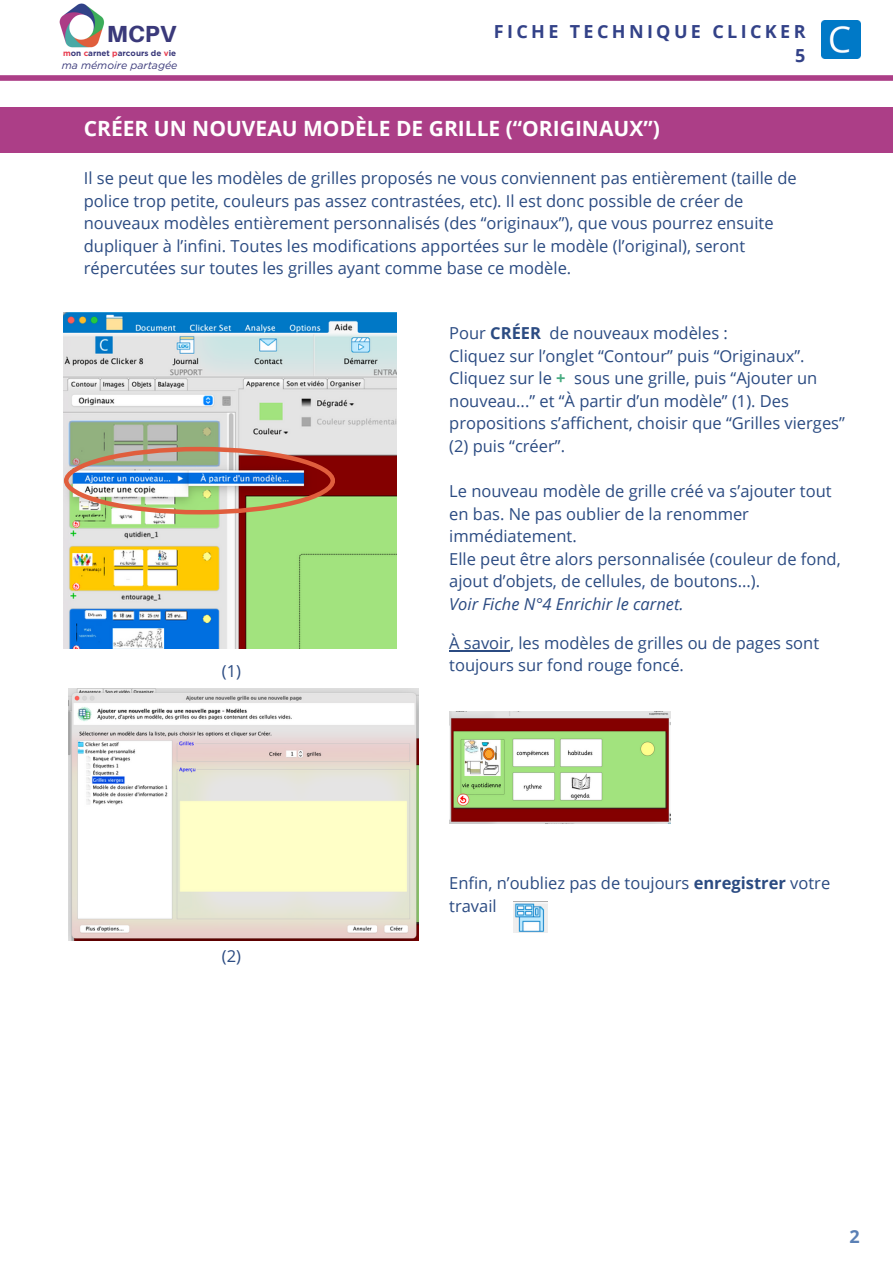
<style>
.page{position:relative;width:893px;height:1264px;background:#fff}
.page>*{position:absolute;margin:0;border:0;box-sizing:border-box;transform-origin:0 0}
.t1{font:800 23.25px "Aileron";color:#3a397a}
.t2{font:700 21px "Open Sans";color:#fff}
.t3{font:700 18px/24.8px "Open Sans";letter-spacing:.185em;color:#334288;text-align:right}
.t4{font:700 18px "Open Sans";color:#5a80b5}
.t5{font:16.5px/22.5px "Open Sans";color:#2b4b82}
.t6{font:italic 16.5px "Open Sans";color:#2b4b82}
.t7{font:italic 10.5px "Gotham";color:#3a397a}
.t8{font:700 8.1px "Gotham";color:#3a397a}
.s1{color:#e83c4f}
.s2{font-weight:700}
.s3{font-weight:700;color:#47ab80}
</style>
<div class="page">
<div style="left:0;top:75px;width:892px;height:6px;background:#ac3e87"></div>
<div style="left:0;top:108px;width:892px;height:45px;background:#ac3e87"></div>
<img style="left:64px;top:313px;width:332px;height:336px">
<svg style="left:64px;top:447px;width:271px;height:67px"></svg>
<img style="left:68px;top:688px;width:350px;height:252px">
<hr style="left:449px;top:650px;width:61px;height:1px;background:#2b4b82">
<img style="left:449px;top:711px;width:222px;height:112px">
<img style="left:513px;top:901px;width:34px;height:31px">
<img style="left:59px;top:4px;width:45px;height:43px">
<img style="left:821px;top:20px;width:39px;height:39px">
<h1 class="t1" style="left:107px;top:19px;width:71px">MCPV</h1>
<p class="t7" style="left:62px;top:59px;width:117px">ma mémoire partagée</p>
<p class="t8" style="left:63px;top:48px;width:114px"><span class="s1">m</span>on <span class="s1">c</span>arnet <span class="s1">p</span>arcours de <span class="s1">v</span>ie</p>
<p class="t3" style="left:494px;top:18px;width:313px">FICHE TECHNIQUE CLICKER<br>5</p>
<h2 class="t2" style="left:84px;top:113px;width:577px">CRÉER UN NOUVEAU MODÈLE DE GRILLE (“ORIGINAUX”)</h2>
<p class="t5" style="left:84px;top:166px;width:714px">Il se peut que les modèles de grilles proposés ne vous conviennent pas entièrement (taille de police trop petite, couleurs pas assez contrastées, etc). Il est donc possible de créer de nouveaux modèles entièrement personnalisés (des “originaux”), que vous pourrez ensuite dupliquer à l’infini. Toutes les modifications apportées sur le modèle (l’original), seront répercutées sur toutes les grilles ayant comme base ce modèle.</p>
<p class="t5" style="left:222px;top:659px;width:21px">(1)</p>
<p class="t5" style="left:222px;top:944px;width:21px">(2)</p>
<h1 class="t5" style="left:449px;top:322px;width:280px">Pour <span class="s2">CRÉER</span> de nouveaux modèles :</h1>
<p class="t5" style="left:449px;top:344px;width:397px">Cliquez sur l’onglet “Contour” puis “Originaux”.<br>Cliquez sur le <span class="s3">+</span> sous une grille, puis “Ajouter un nouveau...” et “À partir d’un modèle” (1). Des propositions s’affichent, choisir que “Grilles vierges” (2) puis “créer”.</p>
<p class="t5" style="left:449px;top:479px;width:384px">Le nouveau modèle de grille créé va s’ajouter tout en bas. Ne pas oublier de la renommer immédiatement.</p>
<p class="t5" style="left:449px;top:547px;width:393px">Elle peut être alors personnalisée (couleur de fond, ajout d’objets, de cellules, de boutons...).</p>
<p class="t6" style="left:449px;top:592px;width:236px">Voir Fiche N°4 Enrichir le carnet.</p>
<p class="t5" style="left:449px;top:631px;width:371px">À savoir, les modèles de grilles ou de pages sont toujours sur fond rouge foncé.</p>
<p class="t5" style="left:449px;top:871px;width:382px">Enfin, n’oubliez pas de toujours <span class="s2">enregistrer</span> votre travail</p>
<p class="t4" style="left:849px;top:1223px;width:12px">2</p>
</div>
